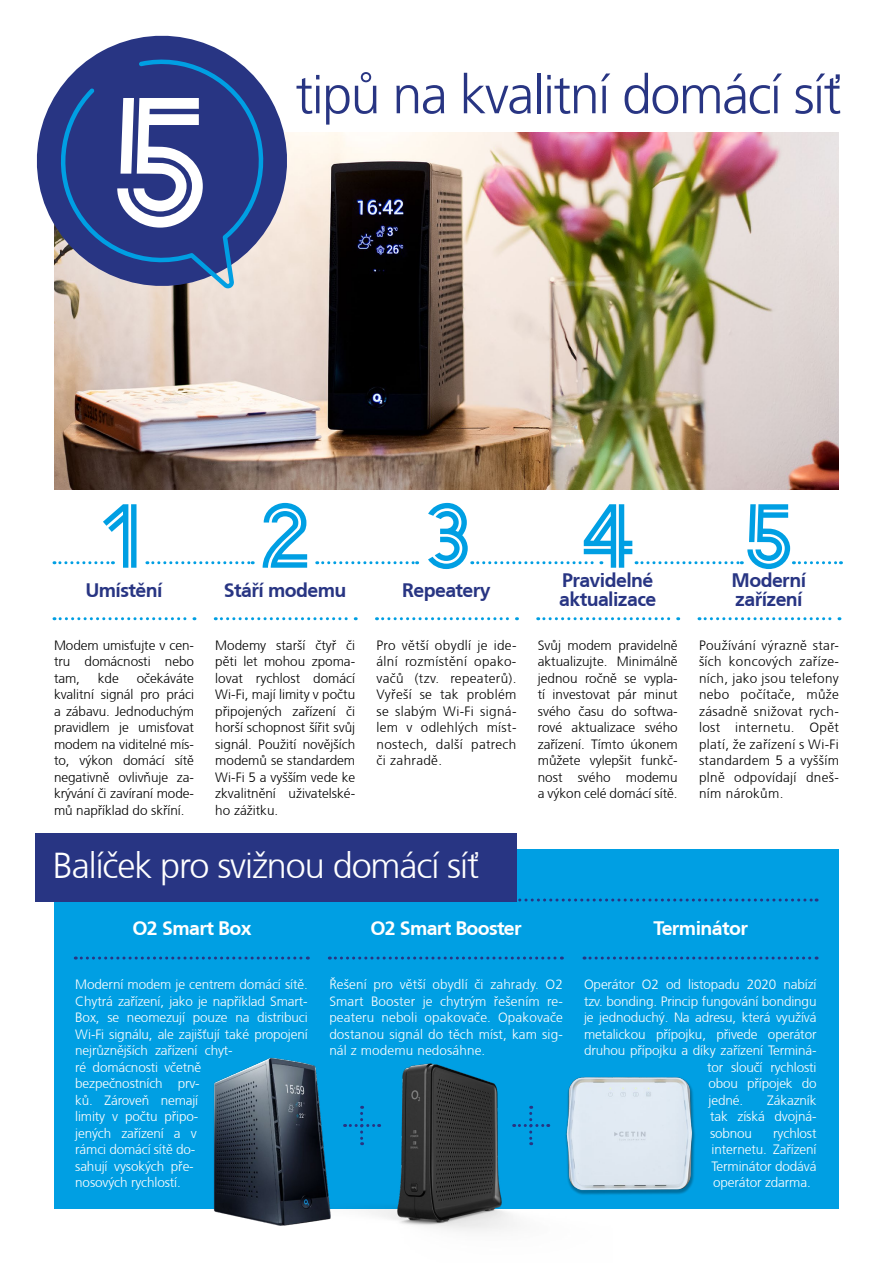
<style>
.page{position:relative;width:893px;height:1263px;background:#fff}
.page>*{position:absolute;margin:0;border:0;box-sizing:border-box;transform-origin:0 0}
.t1{font:180px "Arya Double";color:#fff}
.t2{font:90px "Arya Double";letter-spacing:1.2em;color:#009fe3}
.t3{font:300 54px "Frutiger CE";letter-spacing:-.03em;color:#283583}
.t4{font:300 36px "Frutiger CE";letter-spacing:-.03em;color:#fff}
.t5{font:700 19.5px/19.5px "Frutiger CE";letter-spacing:-.03em;color:#283583}
.t6{font:700 19.5px "Frutiger CE";letter-spacing:-.03em;color:#fff}
.t7{font:300 13.5px/16.5px "Frutiger CE";color:#000;text-align:justify}
.t8{font:300 13.5px/16.5px "Frutiger CE";letter-spacing:-.01em;color:#fff;text-align:justify}
</style>
<div class="page">
<div style="left:54px;top:849px;width:785px;height:360px;background:#009fe3"></div>
<img style="left:54px;top:132px;width:785px;height:357px">
<svg style="left:36px;top:35px;width:269px;height:269px"></svg>
<svg style="left:52px;top:52px;width:222px;height:237px;background:#3f5193"></svg>
<svg style="left:54px;top:617px;width:141px;height:3px"></svg>
<svg style="left:54px;top:561px;width:59px;height:3px"></svg>
<svg style="left:147px;top:561px;width:106px;height:3px"></svg>
<svg style="left:317px;top:561px;width:101px;height:3px"></svg>
<svg style="left:472px;top:561px;width:130px;height:3px"></svg>
<svg style="left:636px;top:561px;width:106px;height:3px"></svg>
<svg style="left:793px;top:561px;width:48px;height:3px"></svg>
<svg style="left:383px;top:617px;width:134px;height:3px"></svg>
<svg style="left:538px;top:617px;width:141px;height:3px"></svg>
<svg style="left:699px;top:617px;width:141px;height:3px"></svg>
<svg style="left:215px;top:617px;width:141px;height:3px"></svg>
<div style="left:35px;top:833px;width:481px;height:68px;background:#283583"></div>
<svg style="left:75px;top:956px;width:233px;height:3px"></svg>
<svg style="left:329px;top:956px;width:233px;height:3px"></svg>
<svg style="left:584px;top:956px;width:233px;height:3px"></svg>
<svg style="left:516px;top:898px;width:301px;height:3px"></svg>
<img style="left:213px;top:1060px;width:53px;height:163px">
<img style="left:266px;top:1057px;width:285px;height:174px">
<img style="left:565px;top:1077px;width:130px;height:118px">
<svg style="left:345px;top:1106px;width:35px;height:39px"></svg>
<svg style="left:514px;top:1106px;width:35px;height:39px"></svg>
<h1 class="t1" style="left:107px;top:50px;width:108px">5</h1>
<h3 class="t3" style="left:295px;top:63px;width:547px">tipů na kvalitní domácí síť</h3>
<h2 class="t2" style="left:97px;top:480px;width:700px">12345</h2>
<h3 class="t5" style="left:85px;top:580px;width:79px">Umístění</h3>
<h3 class="t5" style="left:402px;top:580px;width:90px">Repeatery</h3>
<h3 class="t5" style="left:559px;top:570px;width:99px">Pravidelné aktualizace</h3>
<h3 class="t5" style="left:732px;top:570px;width:76px">Moderní zařízení</h3>
<h3 class="t5" style="left:224px;top:580px;width:124px">Stáří modemu</h3>
<p class="t7" style="left:376px;top:637px;width:141px">Pro větší obydlí je ide&shy;ální rozmístění opako&shy;vačů (tzv. repeaterů).<br>Vyřeší se tak problém se slabým Wi-Fi signá&shy;lem v odlehlých míst&shy;nostech, další patrech či zahradě.</p>
<p class="t7" style="left:538px;top:637px;width:141px">Svůj modem pravidelně aktualizujte. Minimálně jednou ročně se vypla&shy;tí investovat pár minut svého času do softwa&shy;rové aktualizace svého zařízení. Tímto úkonem můžete vylepšit funkč&shy;nost svého modemu a výkon celé domácí sítě.</p>
<p class="t7" style="left:699px;top:637px;width:141px">Používání výrazně star&shy;ších koncových zaříze&shy;ních, jako jsou telefony nebo počítače, může zásadně snižovat rych&shy;lost internetu. Opět platí, že zařízení s Wi-Fi standardem 5 a vyšším plně odpovídají dneš&shy;ním nárokům.</p>
<p class="t7" style="left:54px;top:637px;width:141px">Modem umisťujte v cen&shy;tru domácnosti nebo tam,</p>
<p class="t7" style="left:215px;top:637px;width:141px">Modemy starší čtyř či pěti let mohou zpoma&shy;lovat rychlost domácí Wi-Fi, mají limity v počtu připojených zařízení či horší schopnost šířit svůj signál. Použití novějších modemů se standardem Wi-Fi 5 a vyšším vede ke zkvalitnění uživatelské&shy;ho zážitku.</p>
<h3 class="t4" style="left:53px;top:844px;width:428px">Balíček pro svižnou domácí síť</h3>
<h3 class="t6" style="left:132px;top:916px;width:121px">O2 Smart Box</h3>
<h3 class="t6" style="left:370px;top:916px;width:153px">O2 Smart Booster</h3>
<h3 class="t6" style="left:654px;top:916px;width:96px">Terminátor</h3>
<p class="t7" style="left:54px;top:670px;width:141px;text-indent:83px">očekáváte kvalitní signál pro práci a zábavu. Jednoduchým pravidlem je umisťovat modem na viditelné mís&shy;to, výkon domácí sítě negativně ovlivňuje za&shy;krývání či zavíraní mode&shy;mů například do skříní.</p>
<p class="t7" style="left:98px;top:670px;width:22px">kde</p>
<p class="t8" style="left:75px;top:976px;width:234px;text-align:left">Moderní modem je centrem domácí sítě.<br>Chytrá zařízení, jako je například Smart-<br>Box, se neomezují pouze na distribuci<br>Wi-Fi signálu, ale zajišťují také propojení nejrůznějších zařízení chyt-<br>ré domácnosti včetně<br>bezpečnostních prv-<br>ků. Zároveň nemají<br>limity v počtu připo-<br>jených zařízení a v<br>rámci domácí sítě do-<br>sahují vysokých pře-<br>nosových rychlostí.</p>
<p class="t8" style="left:329px;top:976px;width:235px">Řešení pro větší obydlí či zahrady. O2<br>Smart Booster je chytrým řešením re&shy;peateru neboli opakovače. Opakovače dostanou signál do těch míst, kam sig&shy;nál z modemu nedosáhne.</p>
<p class="t8" style="left:584px;top:976px;width:234px">Operátor O2 od listopadu 2020 nabízí</p>
<p class="t8" style="left:584px;top:992px;width:234px">tzv. bonding. Princip fungování bondingu</p>
<p class="t8" style="left:584px;top:1009px;width:234px">je jednoduchý. Na adresu, která využívá</p>
<p class="t8" style="left:584px;top:1025px;width:234px">metalickou přípojku, přivede operátor</p>
<p class="t8" style="left:584px;top:1042px;width:234px">druhou přípojku a díky zařízení Terminá-</p>
<p class="t8" style="left:707px;top:1058px;width:111px">tor sloučí rychlosti</p>
<p class="t8" style="left:708px;top:1075px;width:109px">obou přípojek do</p>
<p class="t8" style="left:708px;top:1091px;width:36px">jedné.</p>
<p class="t8" style="left:710px;top:1091px;width:108px;text-indent:57px">Zákazník tak získá dvojná&shy;sobnou</p>
<p class="t8" style="left:711px;top:1124px;width:107px;text-indent:62px">rychlost internetu. Zařízení Terminátor dodává operátor zdarma.</p>
</div>
